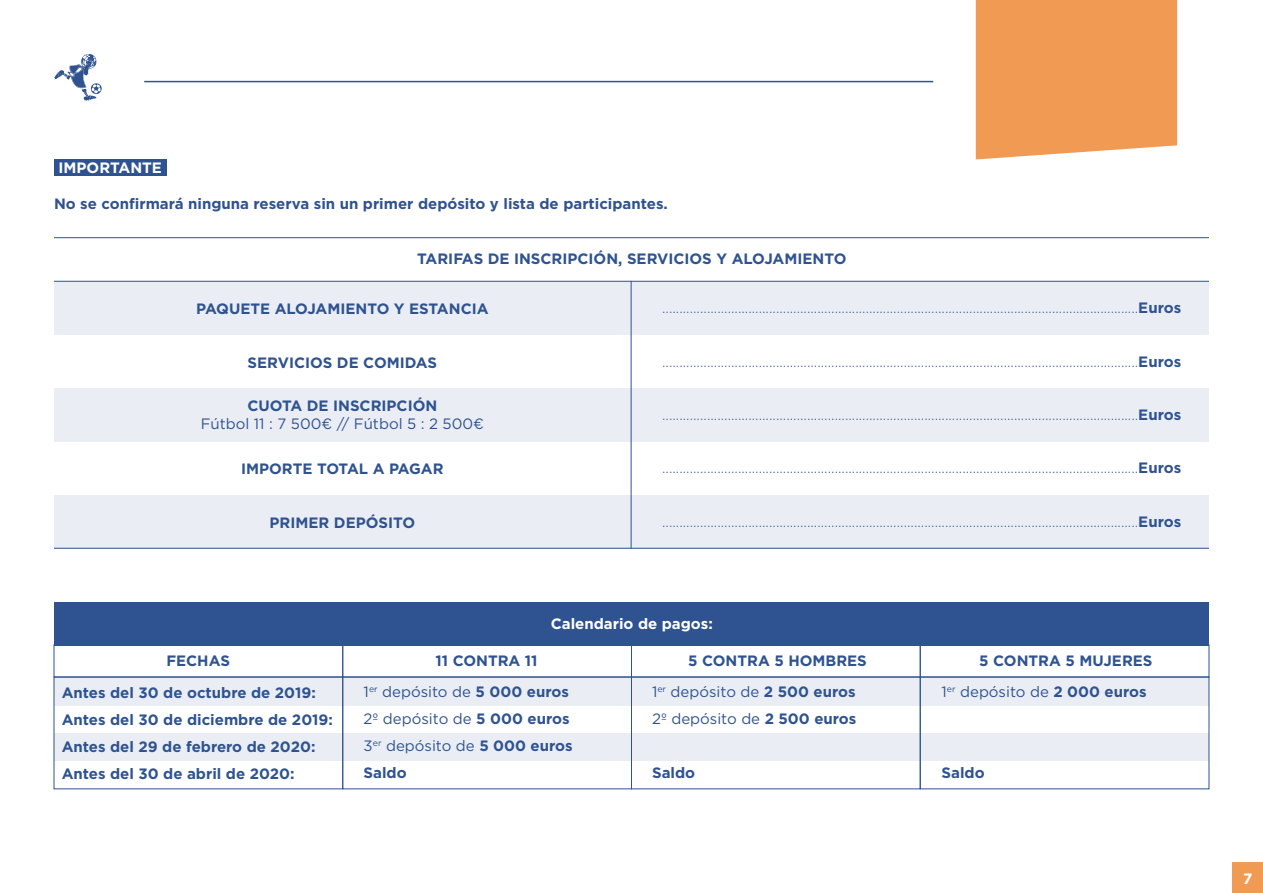
<style>
.page{position:relative;width:1263px;height:893px;background:#fff}
.page>*{position:absolute;margin:0;border:0;box-sizing:border-box;transform-origin:0 0}
.t1{font:300 15px "Gotham";color:#2f5390}
.t2{font:700 15px/27px "Gotham";color:#2f5390}
.t3{font:15px/27px "Gotham";color:#2f5390}
.t4{font:700 15px "Gotham";color:#fff}
.s1{font-weight:700}
</style>
<div class="page">
<div style="left:54px;top:603px;width:1155px;height:43px;background:#2f5390"></div>
<div style="left:342px;top:676px;width:290px;height:113px;border:1px solid #2f5390"></div>
<div style="left:631px;top:676px;width:290px;height:113px;border:1px solid #2f5390"></div>
<div style="left:920px;top:676px;width:289px;height:113px;border:1px solid #2f5390"></div>
<div style="left:54px;top:676px;width:289px;height:113px;border:1px solid #2f5390"></div>
<div style="left:976px;top:0;width:201px;height:159px;background:#f09a53"></div>
<svg style="left:54px;top:54px;width:48px;height:47px"></svg>
<hr style="left:144px;top:81px;width:789px;height:1px;background:#2f5390">
<div style="left:54px;top:160px;width:113px;height:16px;background:#2f5390"></div>
<hr style="left:54px;top:281px;width:1155px;height:1px;background:#2f5390">
<hr style="left:54px;top:237px;width:1155px;height:1px;background:#2f5390">
<hr style="left:631px;top:281px;width:1px;height:268px;background:#2f5390">
<div style="left:54px;top:282px;width:1155px;height:53px;background:#eaeef4"></div>
<div style="left:54px;top:389px;width:1155px;height:53px;background:#eaeef4"></div>
<div style="left:54px;top:495px;width:1155px;height:54px;background:#eaeef4"></div>
<div style="left:54px;top:678px;width:1155px;height:27px;background:#eaeef4"></div>
<div style="left:54px;top:733px;width:1155px;height:28px;background:#eaeef4"></div>
<div style="left:1233px;top:863px;width:30px;height:30px;background:#f09a53"></div>
<p class="t4" style="left:58px;top:158px;width:105px">IMPORTANTE</p>
<p class="t2" style="left:54px;top:190px;width:615px">No se confirmará ninguna reserva sin un primer depósito y lista de participantes.</p>
<p class="t2" style="left:417px;top:245px;width:431px">TARIFAS DE INSCRIPCIÓN, SERVICIOS Y ALOJAMIENTO</p>
<p class="t2" style="left:196px;top:295px;width:294px">PAQUETE ALOJAMIENTO Y ESTANCIA</p>
<p class="t1" style="left:662px;top:298px;width:521px">..........................................................................................................................................<span class="s1">Euros</span></p>
<p class="t2" style="left:248px;top:349px;width:191px">SERVICIOS DE COMIDAS</p>
<p class="t2" style="left:247px;top:392px;width:191px">CUOTA DE INSCRIPCIÓN</p>
<p class="t3" style="left:201px;top:410px;width:285px">Fútbol 11 : 7 500€ // Fútbol 5 : 2 500€</p>
<p class="t2" style="left:241px;top:455px;width:204px">IMPORTE TOTAL A PAGAR</p>
<p class="t1" style="left:662px;top:352px;width:521px">..........................................................................................................................................<span class="s1">Euros</span></p>
<p class="t1" style="left:662px;top:405px;width:521px">..........................................................................................................................................<span class="s1">Euros</span></p>
<p class="t1" style="left:662px;top:458px;width:521px">..........................................................................................................................................<span class="s1">Euros</span></p>
<p class="t2" style="left:270px;top:509px;width:147px">PRIMER DEPÓSITO</p>
<p class="t1" style="left:662px;top:512px;width:521px">..........................................................................................................................................<span class="s1">Euros</span></p>
<p class="t4" style="left:551px;top:614px;width:164px">Calendario de pagos:</p>
<p class="t2" style="left:166px;top:648px;width:65px">FECHAS</p>
<p class="t2" style="left:435px;top:648px;width:104px">11 CONTRA 11</p>
<p class="t2" style="left:688px;top:648px;width:180px">5 CONTRA 5 HOMBRES</p>
<p class="t2" style="left:979px;top:648px;width:175px">5 CONTRA 5 MUJERES</p>
<p class="t3" style="left:364px;top:678px;width:211px">1<sup>er</sup> depósito de <span class="s1">5 000 euros<br></span>2º depósito de <span class="s1">5 000 euros<br></span>3<sup>er</sup> depósito de <span class="s1">5 000 euros<br>Saldo</span></p>
<p class="t3" style="left:941px;top:678px;width:207px">1<sup>er</sup> depósito de <span class="s1">2 000 euros</span></p>
<p class="t3" style="left:652px;top:678px;width:206px">1<sup>er</sup> depósito de <span class="s1">2 500 euros<br></span>2º depósito de <span class="s1">2 500 euros</span></p>
<p class="t2" style="left:62px;top:679px;width:273px">Antes del 30 de octubre de 2019:<br>Antes del 30 de diciembre de 2019:<br>Antes del 29 de febrero de 2020:<br>Antes del 30 de abril de 2020:</p>
<p class="t2" style="left:652px;top:759px;width:45px">Saldo</p>
<p class="t2" style="left:941px;top:759px;width:45px">Saldo</p>
<p class="t4" style="left:1243px;top:869px;width:11px">7</p>
</div>
